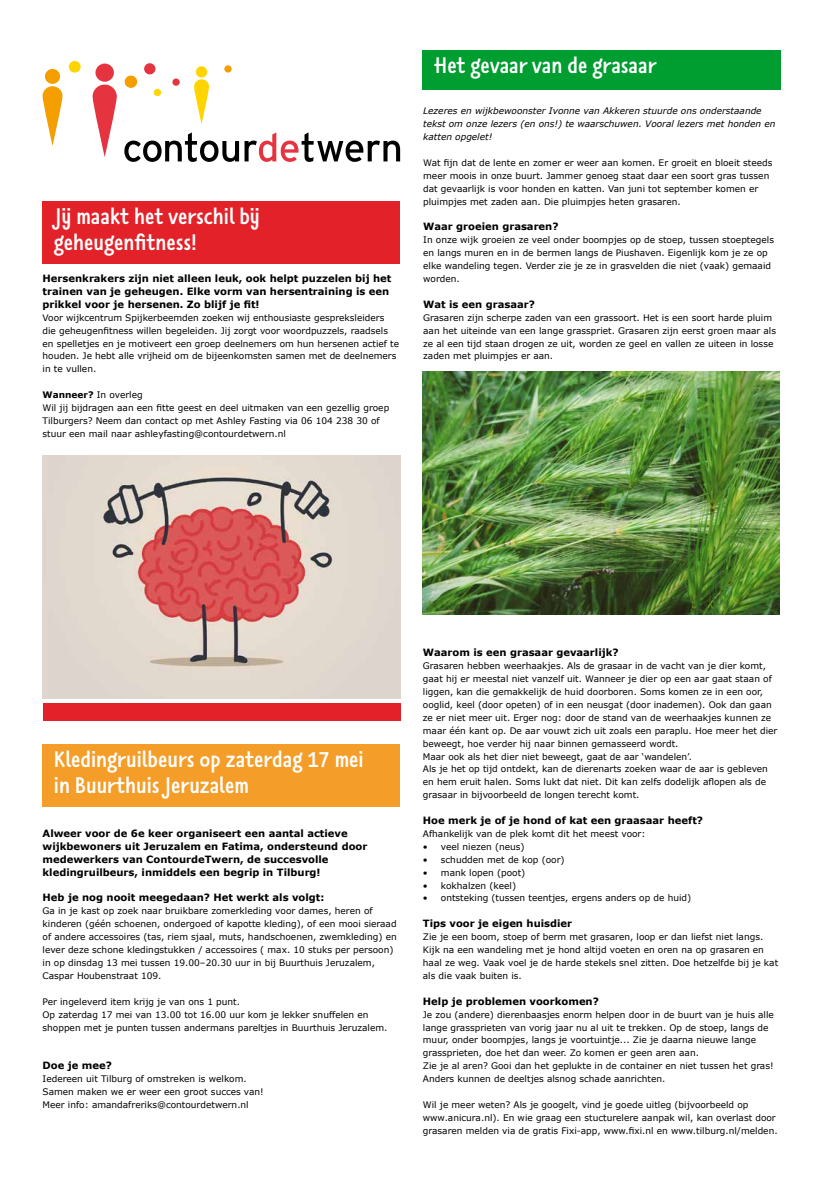
<style>
.page{position:relative;width:823px;height:1191px;background:#fff}
.page>*{position:absolute;margin:0;border:0;box-sizing:border-box;transform-origin:0 0}
.t1{font:700 22px/26px "Tilburgs Ans";color:#fff}
.t2{font:700 10px/12.9px "Verdana";color:#000}
.t3{font:9px/12.9px "Verdana";color:#000}
.t4{font:italic 9px/12.9px "Verdana";color:#000}
.s1{font-weight:700}
</style>
<div class="page">
<div style="left:422px;top:50px;width:358px;height:40px;background:#009d30"></div>
<div style="left:43px;top:703px;width:357px;height:18px;background:#e32128"></div>
<img style="left:422px;top:372px;width:357px;height:242px">
<img style="left:43px;top:455px;width:357px;height:244px">
<svg style="left:43px;top:86px;width:19px;height:60px"></svg>
<div style="left:45px;top:69px;width:15px;height:15px;background:#f49e00;border-radius:50%"></div>
<div style="left:125px;top:76px;width:12px;height:12px;background:#f49e00;border-radius:50%"></div>
<div style="left:224px;top:65px;width:7px;height:8px;background:#f49e00;border-radius:50%"></div>
<svg style="left:124px;top:132px;width:276px;height:30px"></svg>
<div style="left:144px;top:63px;width:11px;height:11px;background:#e53440;border-radius:50%"></div>
<div style="left:172px;top:79px;width:8px;height:7px;background:#e53440;border-radius:50%"></div>
<svg style="left:92px;top:85px;width:25px;height:72px;fill:#e53440"></svg>
<div style="left:95px;top:64px;width:19px;height:18px;background:#e53440;border-radius:50%"></div>
<div style="left:69px;top:61px;width:12px;height:12px;background:#ffd400;border-radius:50%"></div>
<div style="left:154px;top:89px;width:7px;height:7px;background:#ffd400;border-radius:50%"></div>
<svg style="left:194px;top:79px;width:15px;height:45px"></svg>
<div style="left:196px;top:66px;width:11px;height:12px;background:#ffd400;border-radius:50%"></div>
<div style="left:43px;top:201px;width:357px;height:62px;background:#e32128"></div>
<div style="left:43px;top:744px;width:357px;height:62px;background:#f49d28"></div>
<h1 class="t1" style="left:54px;top:203px;width:207px">Jij maakt het verschil bij geheugenfitness!</h1>
<p class="t2" style="left:43px;top:272px;width:350px">Hersenkrakers zijn niet alleen leuk, ook helpt puzzelen bij het trainen van je geheugen. Elke vorm van hersentraining is een prikkel voor je hersenen. Zo blijf je fit!</p>
<p class="t3" style="left:43px;top:311px;width:358px">Voor wijkcentrum Spijkerbeemden zoeken wij enthousiaste gespreksleiders die geheugenfitness willen begeleiden. Jij zorgt voor woordpuzzels, raadsels en spelletjes en je motiveert een groep deelnemers om hun hersenen actief te houden. Je hebt alle vrijheid om de bijeenkomsten samen met de deelnemers in te vullen.</p>
<p class="t3" style="left:43px;top:388px;width:348px"><span class="s1">Wanneer?</span> In overleg<br>Wil jij bijdragen aan een fitte geest en deel uitmaken van een gezellig groep Tilburgers? Neem dan contact op met Ashley Fasting via 06 104 238 30 of stuur een mail naar ashleyfasting@contourdetwern.nl</p>
<h1 class="t1" style="left:434px;top:53px;width:224px">Het gevaar van de grasaar</h1>
<p class="t4" style="left:423px;top:105px;width:353px">Lezeres en wijkbewoonster Ivonne van Akkeren stuurde ons onderstaande tekst om onze lezers (en ons!) te waarschuwen. Vooral lezers met honden en katten opgelet!</p>
<p class="t3" style="left:423px;top:156px;width:350px">Wat fijn dat de lente en zomer er weer aan komen. Er groeit en bloeit steeds meer moois in onze buurt. Jammer genoeg staat daar een soort gras tussen dat gevaarlijk is voor honden en katten. Van juni tot september komen er pluimpjes met zaden aan. Die pluimpjes heten grasaren.</p>
<p class="t2" style="left:423px;top:220px;width:137px">Waar groeien grasaren?</p>
<p class="t3" style="left:423px;top:234px;width:352px">In onze wijk groeien ze veel onder boompjes op de stoep, tussen stoeptegels en langs muren en in de bermen langs de Piushaven. Eigenlijk kom je ze op elke wandeling tegen. Verder zie je ze in grasvelden die niet (vaak) gemaaid worden.</p>
<p class="t2" style="left:423px;top:298px;width:113px">Wat is een grasaar?</p>
<p class="t3" style="left:423px;top:311px;width:354px">Grasaren zijn scherpe zaden van een grassoort. Het is een soort harde pluim aan het uiteinde van een lange grasspriet. Grasaren zijn eerst groen maar als ze al een tijd staan drogen ze uit, worden ze geel en vallen ze uiteen in losse zaden met pluimpjes er aan.</p>
<h1 class="t1" style="left:54px;top:746px;width:311px">Kledingruilbeurs op zaterdag 17 mei in Buurthuis Jeruzalem</h1>
<p class="t2" style="left:43px;top:827px;width:326px">Alweer voor de 6e keer organiseert een aantal actieve wijkbewoners uit Jeruzalem en Fatima, ondersteund door medewerkers van ContourdeTwern, de succesvolle kledingruilbeurs, inmiddels een begrip in Tilburg!</p>
<p class="t2" style="left:43px;top:891px;width:283px">Heb je nog nooit meegedaan? Het werkt als volgt:</p>
<p class="t3" style="left:43px;top:904px;width:355px">Ga in je kast op zoek naar bruikbare zomerkleding voor dames, heren of kinderen (géén schoenen, ondergoed of kapotte kleding), of een mooi sieraad of andere accessoires (tas, riem sjaal, muts, handschoenen, zwemkleding) en lever deze schone kledingstukken / accessoires ( max. 10 stuks per persoon) in op dinsdag 13 mei tussen 19.00–20.30 uur in bij Buurthuis Jeruzalem, Caspar Houbenstraat 109.</p>
<p class="t3" style="left:43px;top:995px;width:346px">Per ingeleverd item krijg je van ons 1 punt.<br>Op zaterdag 17 mei van 13.00 tot 16.00 uur kom je lekker snuffelen en shoppen met je punten tussen andermans pareltjes in Buurthuis Jeruzalem.</p>
<p class="t2" style="left:43px;top:1059px;width:71px">Doe je mee?</p>
<p class="t3" style="left:43px;top:1072px;width:222px">Iedereen uit Tilburg of omstreken is welkom.<br>Samen maken we er weer een groot succes van!<br>Meer info: amandafreriks@contourdetwern.nl</p>
<p class="t2" style="left:422px;top:646px;width:197px">Waarom is een grasaar gevaarlijk?</p>
<p class="t3" style="left:422px;top:659px;width:356px">Grasaren hebben weerhaakjes. Als de grasaar in de vacht van je dier komt, gaat hij er meestal niet vanzelf uit. Wanneer je dier op een aar gaat staan of liggen, kan die gemakkelijk de huid doorboren. Soms komen ze in een oor, ooglid, keel (door opeten) of in een neusgat (door inademen). Ook dan gaan ze er niet meer uit. Erger nog: door de stand van de weerhaakjes kunnen ze maar één kant op. De aar vouwt zich uit zoals een paraplu. Hoe meer het dier beweegt, hoe verder hij naar binnen gemasseerd wordt.<br>Maar ook als het dier niet beweegt, gaat de aar ‘wandelen’.<br>Als je het op tijd ontdekt, kan de dierenarts zoeken waar de aar is gebleven en hem eruit halen. Soms lukt dat niet. Dit kan zelfs dodelijk aflopen als de grasaar in bijvoorbeeld de longen terecht komt.</p>
<p class="t2" style="left:422px;top:814px;width:281px">Hoe merk je of je hond of kat een graasaar heeft?</p>
<p class="t3" style="left:422px;top:827px;width:224px">Afhankelijk van de plek komt dit het meest voor:</p>
<p class="t3" style="left:422px;top:840px;width:103px">• veel niezen (neus)</p>
<p class="t3" style="left:422px;top:853px;width:143px">• schudden met de kop (oor)</p>
<p class="t3" style="left:422px;top:866px;width:104px">• mank lopen (poot)</p>
<p class="t3" style="left:422px;top:879px;width:95px">• kokhalzen (keel)</p>
<p class="t3" style="left:422px;top:892px;width:270px">• ontsteking (tussen teentjes, ergens anders op de huid)</p>
<p class="t2" style="left:422px;top:917px;width:151px">Tips voor je eigen huisdier</p>
<p class="t3" style="left:422px;top:930px;width:356px">Zie je een boom, stoep of berm met grasaren, loop er dan liefst niet langs.<br>Kijk na een wandeling met je hond altijd voeten en oren na op grasaren en haal ze weg. Vaak voel je de harde stekels snel zitten. Doe hetzelfde bij je kat als die vaak buiten is.</p>
<p class="t2" style="left:422px;top:994px;width:177px">Help je problemen voorkomen?</p>
<p class="t3" style="left:422px;top:1008px;width:352px">Je zou (andere) dierenbaasjes enorm helpen door in de buurt van je huis alle lange grassprieten van vorig jaar nu al uit te trekken. Op de stoep, langs de muur, onder boompjes, langs je voortuintje... Zie je daarna nieuwe lange grassprieten, doe het dan weer. Zo komen er geen aren aan.<br>Zie je al aren? Gooi dan het geplukte in de container en niet tussen het gras!<br>Anders kunnen de deeltjes alsnog schade aanrichten.</p>
<p class="t3" style="left:422px;top:1098px;width:356px">Wil je meer weten? Als je googelt, vind je goede uitleg (bijvoorbeeld op www.anicura.nl). En wie graag een stucturelere aanpak wil, kan overlast door grasaren melden via de gratis Fixi-app, www.fixi.nl en www.tilburg.nl/melden.</p>
</div>
